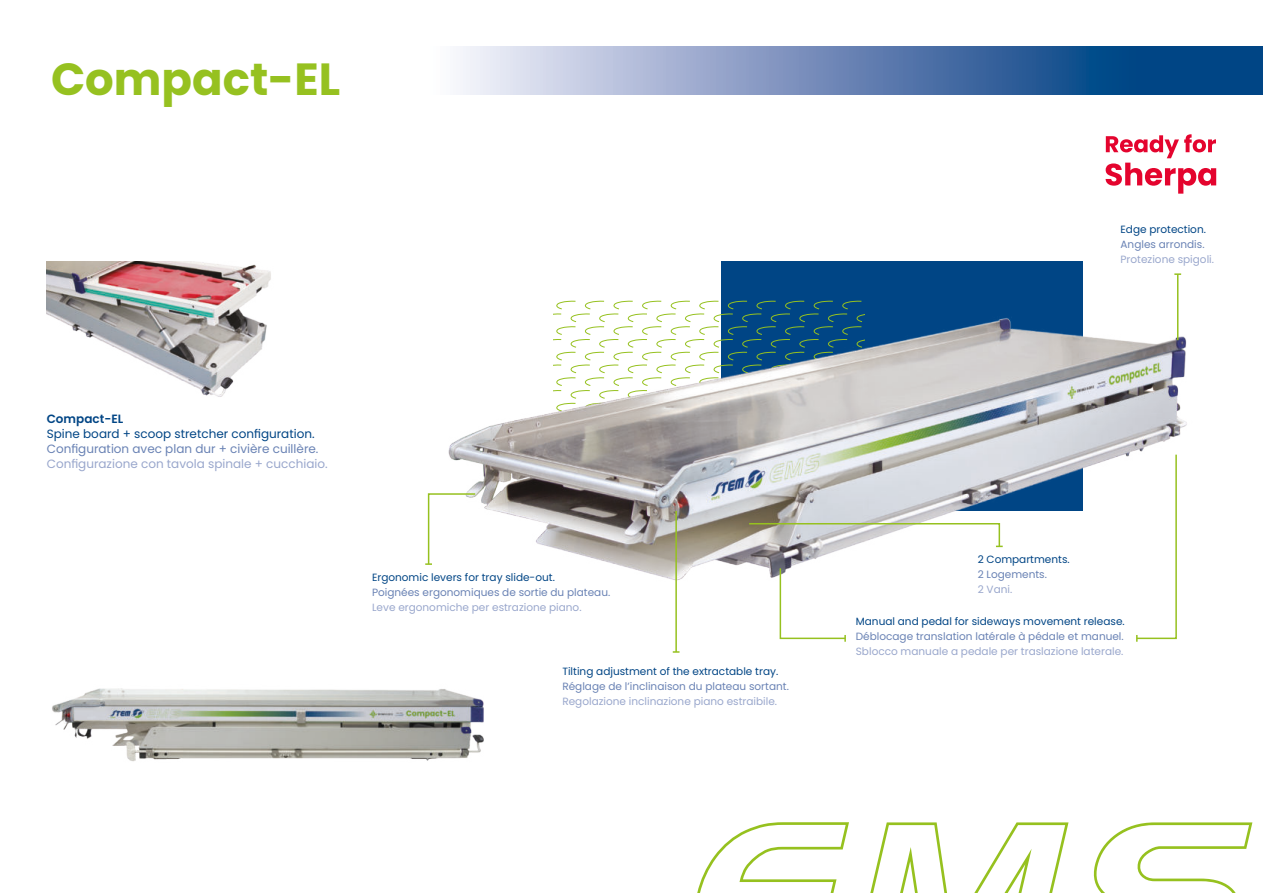
<style>
.page{position:relative;width:1263px;height:893px;background:#fff}
.page>*{position:absolute;margin:0;border:0;box-sizing:border-box;transform-origin:0 0}
.t1{font:700 45px "Poppins";color:#96c120}
.t2{font:12px "Poppins";color:#6982b4}
.t3{font:12px "Poppins";color:#99a7cc}
.t4{font:12px "Poppins";color:#004585}
.t5{font:600 12px "Poppins";color:#004585}
.t6{font:10.5px "Poppins";color:#6982b4}
.t7{font:10.5px "Poppins";color:#99a7cc}
.t8{font:10.5px "Poppins";color:#004585}
</style>
<div class="page">
<svg style="left:460px;top:46px;width:803px;height:49px;background:#6687b4"></svg>
<svg style="left:697px;top:822px;width:371px;height:71px"></svg>
<svg style="left:1093px;top:822px;width:159px;height:71px"></svg>
<div style="left:721px;top:261px;width:362px;height:250px;background:#004585"></div>
<svg style="left:556px;top:300px;width:306px;height:10px"></svg>
<img style="left:448px;top:312px;width:739px;height:269px">
<img style="left:47px;top:262px;width:224px;height:135px">
<svg style="left:1105px;top:134px;width:111px;height:60px"></svg>
<img style="left:52px;top:688px;width:432px;height:74px">
<svg style="left:1135px;top:453px;width:42px;height:189px"></svg>
<svg style="left:425px;top:492px;width:52px;height:74px"></svg>
<svg style="left:779px;top:567px;width:68px;height:75px"></svg>
<hr style="left:1177px;top:274px;width:1px;height:66px;background:#96c11f">
<svg style="left:1174px;top:273px;width:7px;height:2px"></svg>
<hr style="left:675px;top:511px;width:2px;height:141px;background:#96c11f">
<svg style="left:748px;top:522px;width:255px;height:26px"></svg>
<h1 class="t1" style="left:51px;top:57px;width:291px">Compact-EL</h1>
<p class="t5" style="left:47px;top:413px;width:78px">Compact-EL</p>
<p class="t4" style="left:47px;top:427px;width:269px">Spine board + scoop stretcher configuration.</p>
<p class="t2" style="left:47px;top:442px;width:273px">Configuration avec plan dur + civière cuillère.</p>
<p class="t3" style="left:47px;top:457px;width:282px">Configurazione con tavola spinale + cucchiaio.</p>
<p class="t8" style="left:372px;top:571px;width:184px">Ergonomic levers for tray slide-out.</p>
<p class="t6" style="left:372px;top:586px;width:240px">Poignées ergonomiques de sortie du plateau.</p>
<p class="t7" style="left:372px;top:601px;width:211px">Leve ergonomiche per estrazione piano.</p>
<p class="t8" style="left:562px;top:665px;width:217px">Tilting adjustment of the extractable tray.</p>
<p class="t6" style="left:562px;top:680px;width:228px">Réglage de l’inclinaison du plateau sortant.</p>
<p class="t7" style="left:562px;top:695px;width:216px">Regolazione inclinazione piano estraibile.</p>
<p class="t8" style="left:1120px;top:223px;width:87px">Edge protection.</p>
<p class="t6" style="left:1120px;top:238px;width:86px">Angles arrondis.</p>
<p class="t7" style="left:1120px;top:253px;width:95px">Protezione spigoli.</p>
<p class="t8" style="left:978px;top:553px;width:93px">2 Compartments.</p>
<p class="t6" style="left:978px;top:568px;width:71px">2 Logements.</p>
<p class="t7" style="left:978px;top:583px;width:36px">2 Vani.</p>
<p class="t8" style="left:856px;top:616px;width:270px">Manual and pedal for sideways movement release.</p>
<p class="t6" style="left:856px;top:631px;width:269px">Déblocage translation latérale à pédale et manuel.</p>
<p class="t7" style="left:856px;top:646px;width:269px">Sblocco manuale a pedale per traslazione laterale.</p>
</div>
